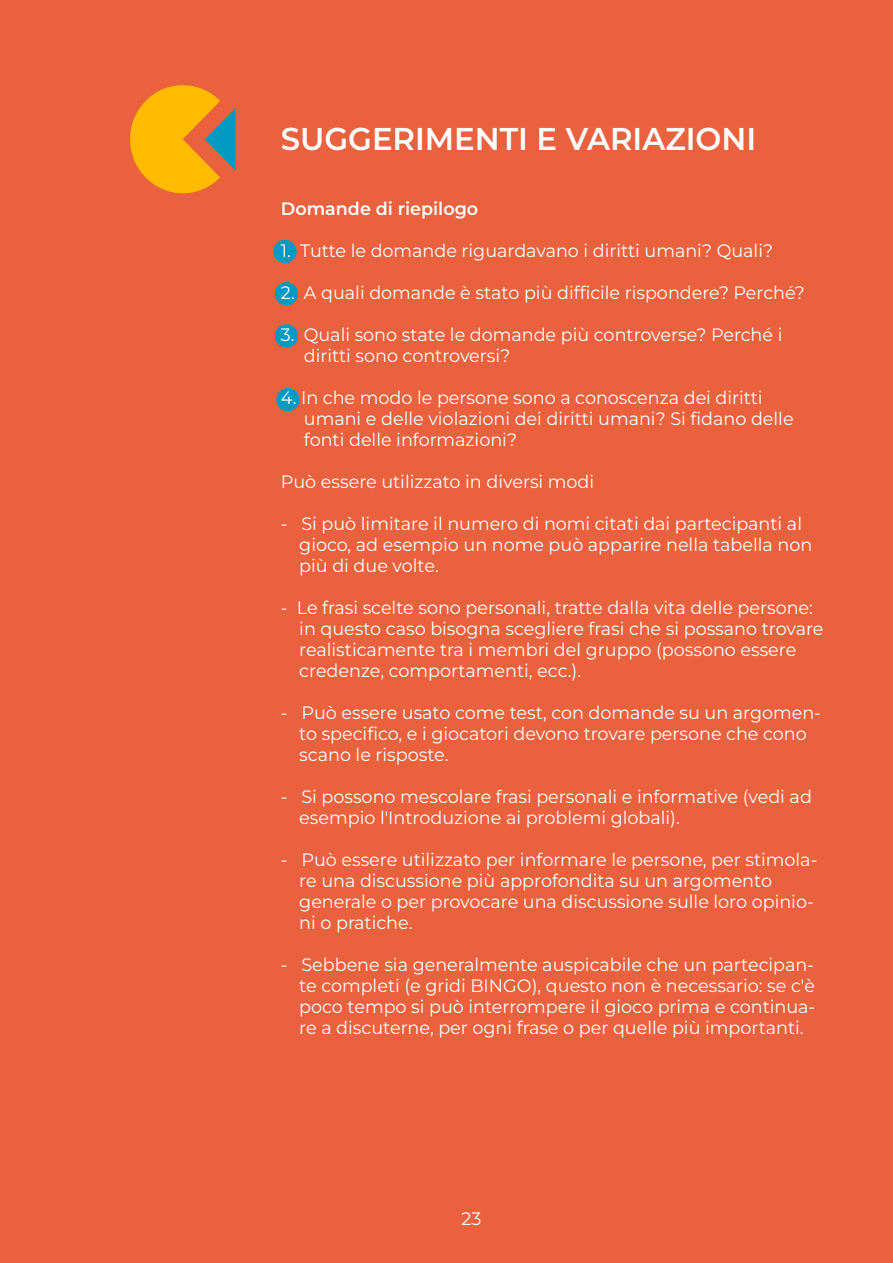
<style>
.page{position:relative;width:893px;height:1263px;background:#ea613d}
.page>*{position:absolute;margin:0;border:0;box-sizing:border-box;transform-origin:0 0}
.t1{font:600 31.5px "Montserrat";color:#fff}
.t2{font:18px/21px "Montserrat";color:#fff}
.t3{font:600 18px "Montserrat";color:#fff}
</style>
<div class="page">
<svg style="left:130px;top:85px;width:106px;height:108px"></svg>
<div style="left:275px;top:324px;width:23px;height:23px;background:#029ac3;border-radius:50%"></div>
<div style="left:276px;top:388px;width:24px;height:23px;background:#029ac3;border-radius:50%"></div>
<div style="left:273px;top:240px;width:24px;height:23px;background:#029ac3;border-radius:50%"></div>
<div style="left:275px;top:282px;width:23px;height:23px;background:#029ac3;border-radius:50%"></div>
<h1 class="t1" style="left:281px;top:118px;width:477px">SUGGERIMENTI E VARIAZIONI</h1>
<p class="t3" style="left:281px;top:197px;width:199px">Domande di riepilogo</p>
<p class="t2" style="left:281px;top:240px;width:494px">1. Tutte le domande riguardavano i diritti umani? Quali?</p>
<p class="t2" style="left:281px;top:282px;width:525px">2. A quali domande è stato più difficile rispondere? Perché?</p>
<p class="t2" style="left:304px;top:324px;width:480px;text-indent:-23px">3. Quali sono state le domande più controverse? Perché i diritti sono controversi?</p>
<p class="t2" style="left:304px;top:387px;width:491px;text-indent:-23px">4. In che modo le persone sono a conoscenza dei diritti umani e delle violazioni dei diritti umani? Si fidano delle fonti delle informazioni?</p>
<p class="t2" style="left:281px;top:471px;width:315px">Può essere utilizzato in diversi modi</p>
<p class="t2" style="left:299px;top:513px;width:514px;text-indent:-18px">- Si può limitare il numero di nomi citati dai partecipanti al gioco, ad esempio un nome può apparire nella tabella non più di due volte.</p>
<p class="t2" style="left:299px;top:597px;width:526px;text-indent:-18px">- Le frasi scelte sono personali, tratte dalla vita delle persone: in questo caso bisogna scegliere frasi che si possano trovare realisticamente tra i membri del gruppo (possono essere credenze, comportamenti, ecc.).</p>
<p class="t2" style="left:299px;top:702px;width:523px;text-indent:-18px">- Può essere usato come test, con domande su un argomen&shy;to specifico, e i giocatori devono trovare persone che cono scano le risposte.</p>
<p class="t2" style="left:299px;top:786px;width:514px;text-indent:-18px">- Si possono mescolare frasi personali e informative (vedi ad esempio l'Introduzione ai problemi globali).</p>
<p class="t2" style="left:299px;top:849px;width:520px;text-indent:-18px">- Può essere utilizzato per informare le persone, per stimola&shy;re una discussione più approfondita su un argomento generale o per provocare una discussione sulle loro opinio&shy;ni o pratiche.</p>
<p class="t2" style="left:299px;top:954px;width:517px;text-align:justify;text-indent:-18px">- Sebbene sia generalmente auspicabile che un partecipan&shy;te completi (e gridi BINGO), questo non è necessario: se c'è poco tempo si può interrompere il gioco prima e continua&shy;re a discuterne, per ogni frase o per quelle più importanti.</p>
<p class="t2" style="left:462px;top:1208px;width:21px">23</p>
</div>
